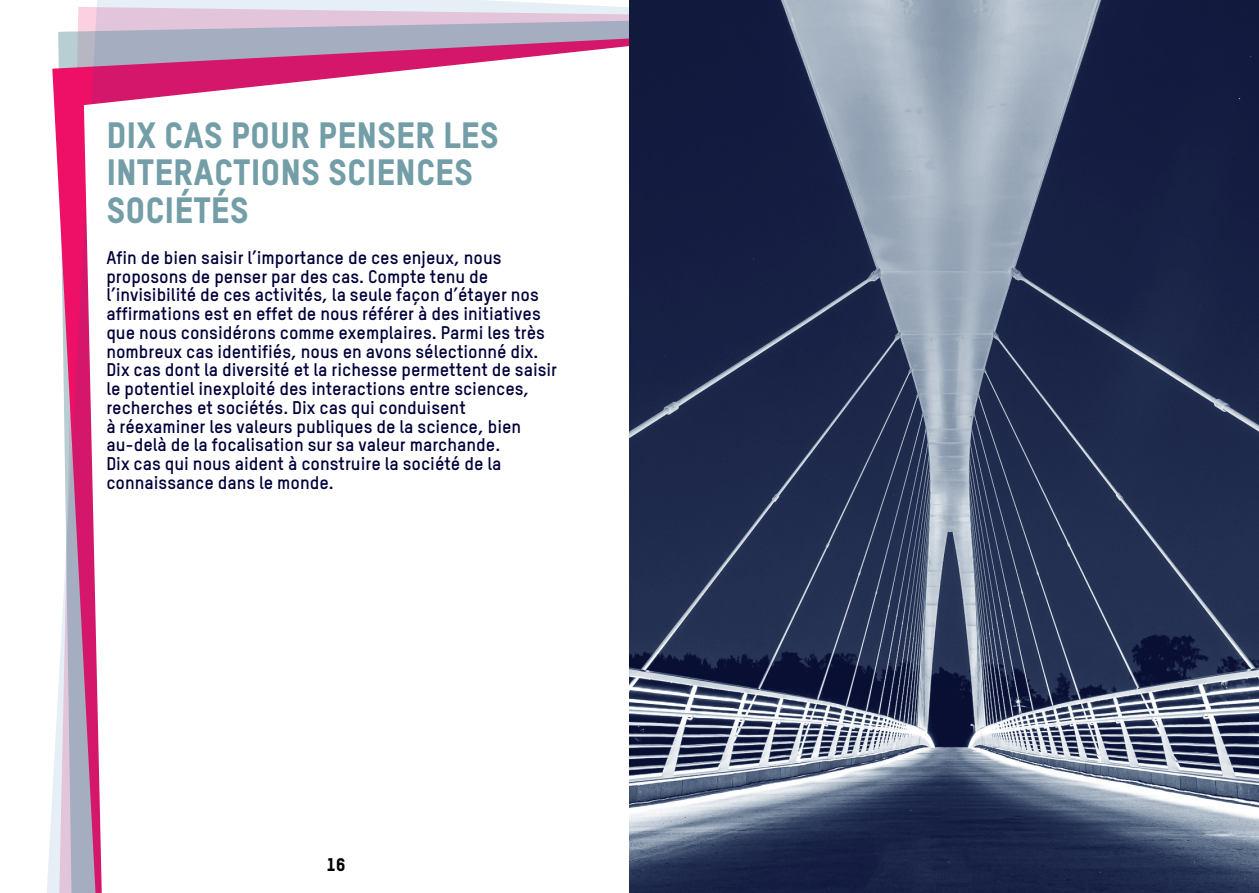
<style>
.page{position:relative;width:1259px;height:893px;background:#fff}
.page>*{position:absolute;margin:0;border:0;box-sizing:border-box;transform-origin:0 0}
.t1{font:36px/37.5px "TSTARPRO Headline";color:#739ea7}
.t2{font:700 18px/18.8px "TSTARPRO";color:#00013a}
.t3{font:18px "TSTARPRO Headline";color:#000}
</style>
<div class="page">
<svg style="left:47px;top:7px;width:37px;height:886px"></svg>
<svg style="left:84px;top:0;width:545px;height:893px"></svg>
<img style="left:629px;top:0;width:630px;height:893px">
<h1 class="t1" style="left:106px;top:115px;width:394px">DIX CAS POUR PENSER LES<br>INTERACTIONS SCIENCES<br>SOCIÉTÉS</h1>
<p class="t2" style="left:106px;top:248px;width:452px">Afin de bien saisir l’importance de ces enjeux, nous proposons de penser par des cas. Compte tenu de l’invisibilité de ces activités, la seule façon d’étayer nos affirmations est en effet de nous référer à des initiatives que nous considérons comme exemplaires. Parmi les très nombreux cas identifiés, nous en avons sélectionné dix.<br>Dix cas dont la diversité et la richesse permettent de saisir le potentiel inexploité des interactions entre sciences, recherches et sociétés. Dix cas qui conduisent<br>à réexaminer les valeurs publiques de la science, bien au-delà de la focalisation sur sa valeur marchande.<br>Dix cas qui nous aident à construire la société de la connaissance dans le monde.</p>
<p class="t3" style="left:326px;top:854px;width:20px">16</p>
</div>
